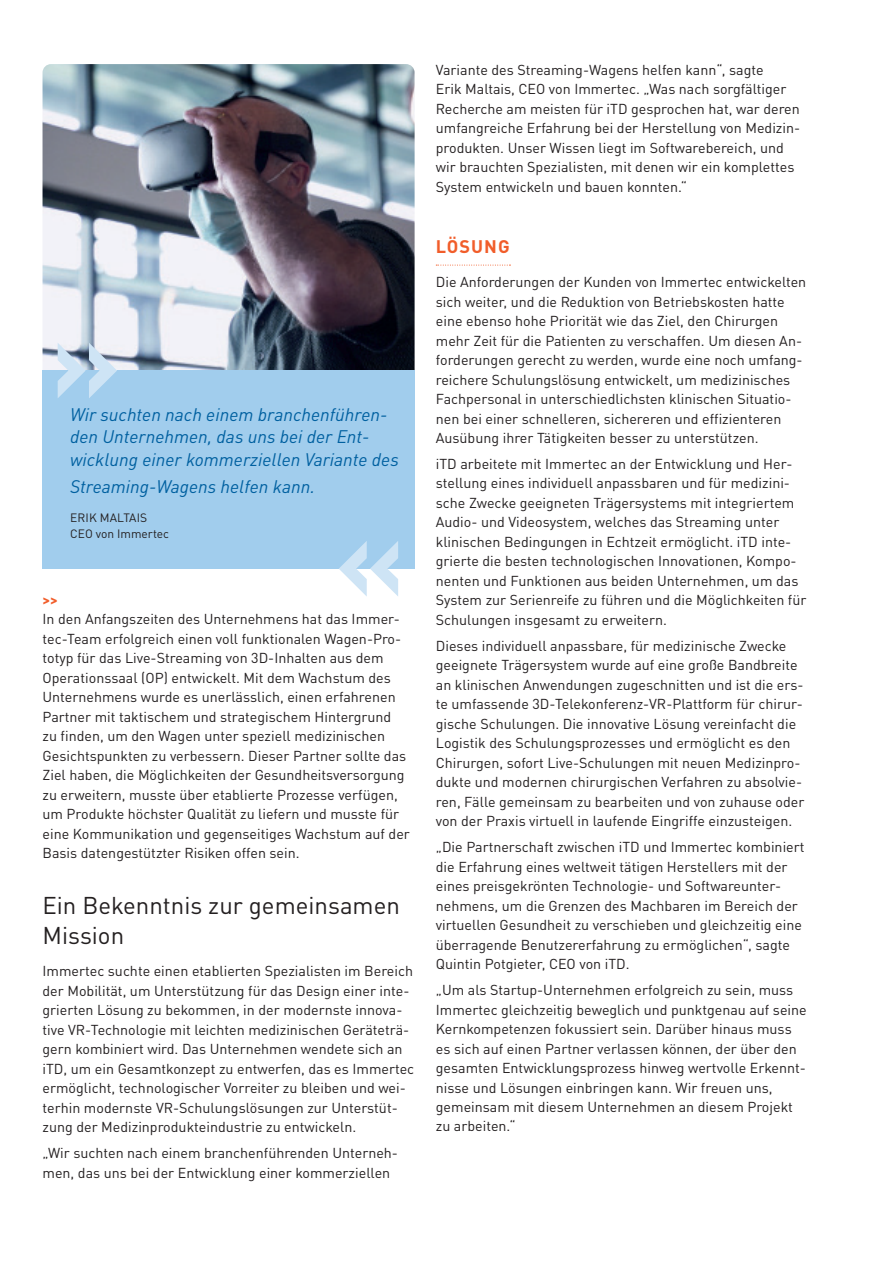
<style>
.page{position:relative;width:893px;height:1263px;background:#fff}
.page>*{position:absolute;margin:0;border:0;box-sizing:border-box;transform-origin:0 0}
.t1{font:700 112.5px "DIN Pro";color:#cee4f5}
.t2{font:24px/30px "DIN Pro";color:#231f20}
.t3{font:italic 18px/22.5px "DIN Pro";color:#0060a0}
.t4{font:700 18px "DIN Pro";letter-spacing:.06em;color:#f15d2a}
.t5{font:14.25px/19.5px "DIN Pro";color:#231f20}
.t6{font:700 14.25px "DIN Pro";color:#f15d2a}
.t7{font:12px/16.5px "DIN Pro";color:#231f20}
</style>
<div class="page">
<img style="left:43px;top:64px;width:372px;height:306px">
<div style="left:43px;top:370px;width:372px;height:198px;background:#a1cded"></div>
<svg style="left:436px;top:265px;width:74px;height:1px"></svg>
<h1 class="t1" style="left:50px;top:274px;width:72px">»</h1>
<p class="t3" style="left:70px;top:402px;width:330px">Wir suchten nach einem branchenführen&shy;den Unternehmen, das uns bei der Ent&shy;wicklung einer kommerziellen Variante des</p>
<p class="t3" style="left:70px;top:474px;width:246px">Streaming-Wagens helfen kann.</p>
<p class="t7" style="left:70px;top:509px;width:101px">ERIK MALTAIS<br>CEO von Immertec</p>
<h1 class="t1" style="left:335px;top:472px;width:72px">«</h1>
<p class="t6" style="left:43px;top:588px;width:17px">&gt;&gt;</p>
<p class="t5" style="left:43px;top:608px;width:369px">In den Anfangszeiten des Unternehmens hat das Immer&shy;tec-Team erfolgreich einen voll funktionalen Wagen-Pro&shy;totyp für das Live-Streaming von 3D-Inhalten aus dem Operationssaal (OP) entwickelt. Mit dem Wachstum des Unternehmens wurde es unerlässlich, einen erfahrenen Partner mit taktischem und strategischem Hintergrund<br>zu finden, um den Wagen unter speziell medizinischen Gesichtspunkten zu verbessern. Dieser Partner sollte das Ziel haben, die Möglichkeiten der Gesundheitsversorgung zu erweitern, musste über etablierte Prozesse verfügen, um Produkte höchster Qualität zu liefern und musste für eine Kommunikation und gegenseitiges Wachstum auf der Basis datengestützter Risiken offen sein.</p>
<h2 class="t2" style="left:43px;top:889px;width:359px">Ein Bekenntnis zur gemeinsamen<br>Mission</h2>
<p class="t5" style="left:43px;top:960px;width:373px">Immertec suchte einen etablierten Spezialisten im Bereich der Mobilität, um Unterstützung für das Design einer inte&shy;grierten Lösung zu bekommen, in der modernste innova&shy;tive VR-Technologie mit leichten medizinischen Geräteträ&shy;gern kombiniert wird. Das Unternehmen wendete sich an iTD, um ein Gesamtkonzept zu entwerfen, das es Immertec ermöglicht, technologischer Vorreiter zu bleiben und wei&shy;terhin modernste VR-Schulungslösungen zur Unterstüt&shy;zung der Medizinprodukteindustrie zu entwickeln.</p>
<p class="t5" style="left:43px;top:1142px;width:357px">„Wir suchten nach einem branchenführenden Unterneh&shy;men, das uns bei der Entwicklung einer kommerziellen</p>
<p class="t5" style="left:436px;top:59px;width:366px">Variante des Streaming-Wagens helfen kann“, sagte<br>Erik Maltais, CEO von Immertec. „Was nach sorgfältiger Recherche am meisten für iTD gesprochen hat, war deren umfangreiche Erfahrung bei der Herstellung von Medizin&shy;produkten. Unser Wissen liegt im Softwarebereich, und wir brauchten Spezialisten, mit denen wir ein komplettes System entwickeln und bauen konnten.“</p>
<p class="t4" style="left:436px;top:232px;width:75px">LÖSUNG</p>
<p class="t5" style="left:436px;top:271px;width:372px">Die Anforderungen der Kunden von Immertec entwickelten sich weiter, und die Reduktion von Betriebskosten hatte eine ebenso hohe Priorität wie das Ziel, den Chirurgen mehr Zeit für die Patienten zu verschaffen. Um diesen An&shy;forderungen gerecht zu werden, wurde eine noch umfang&shy;reichere Schulungslösung entwickelt, um medizinisches Fachpersonal in unterschiedlichsten klinischen Situatio&shy;nen bei einer schnelleren, sichereren und effizienteren Ausübung ihrer Tätigkeiten besser zu unterstützen.</p>
<p class="t5" style="left:436px;top:453px;width:372px">iTD arbeitete mit Immertec an der Entwicklung und Her&shy;stellung eines individuell anpassbaren und für medizini&shy;sche Zwecke geeigneten Trägersystems mit integriertem Audio- und Videosystem, welches das Streaming unter klinischen Bedingungen in Echtzeit ermöglicht. iTD inte&shy;grierte die besten technologischen Innovationen, Kompo&shy;nenten und Funktionen aus beiden Unternehmen, um das System zur Serienreife zu führen und die Möglichkeiten für Schulungen insgesamt zu erweitern.</p>
<p class="t5" style="left:436px;top:635px;width:370px">Dieses individuell anpassbare, für medizinische Zwecke geeignete Trägersystem wurde auf eine große Bandbreite an klinischen Anwendungen zugeschnitten und ist die ers&shy;te umfassende 3D-Telekonferenz-VR-Plattform für chirur&shy;gische Schulungen. Die innovative Lösung vereinfacht die Logistik des Schulungsprozesses und ermöglicht es den Chirurgen, sofort Live-Schulungen mit neuen Medizinpro&shy;dukte und modernen chirurgischen Verfahren zu absolvie&shy;ren, Fälle gemeinsam zu bearbeiten und von zuhause oder von der Praxis virtuell in laufende Eingriffe einzusteigen.</p>
<p class="t5" style="left:436px;top:836px;width:370px">„Die Partnerschaft zwischen iTD und Immertec kombiniert die Erfahrung eines weltweit tätigen Herstellers mit der eines preisgekrönten Technologie- und Softwareunter&shy;nehmens, um die Grenzen des Machbaren im Bereich der virtuellen Gesundheit zu verschieben und gleichzeitig eine überragende Benutzererfahrung zu ermöglichen“, sagte Quintin Potgieter, CEO von iTD.</p>
<p class="t5" style="left:436px;top:979px;width:372px">„Um als Startup-Unternehmen erfolgreich zu sein, muss Immertec gleichzeitig beweglich und punktgenau auf seine Kernkompetenzen fokussiert sein. Darüber hinaus muss es sich auf einen Partner verlassen können, der über den gesamten Entwicklungsprozess hinweg wertvolle Erkennt&shy;nisse und Lösungen einbringen kann. Wir freuen uns, gemeinsam mit diesem Unternehmen an diesem Projekt zu arbeiten.“</p>
</div>
